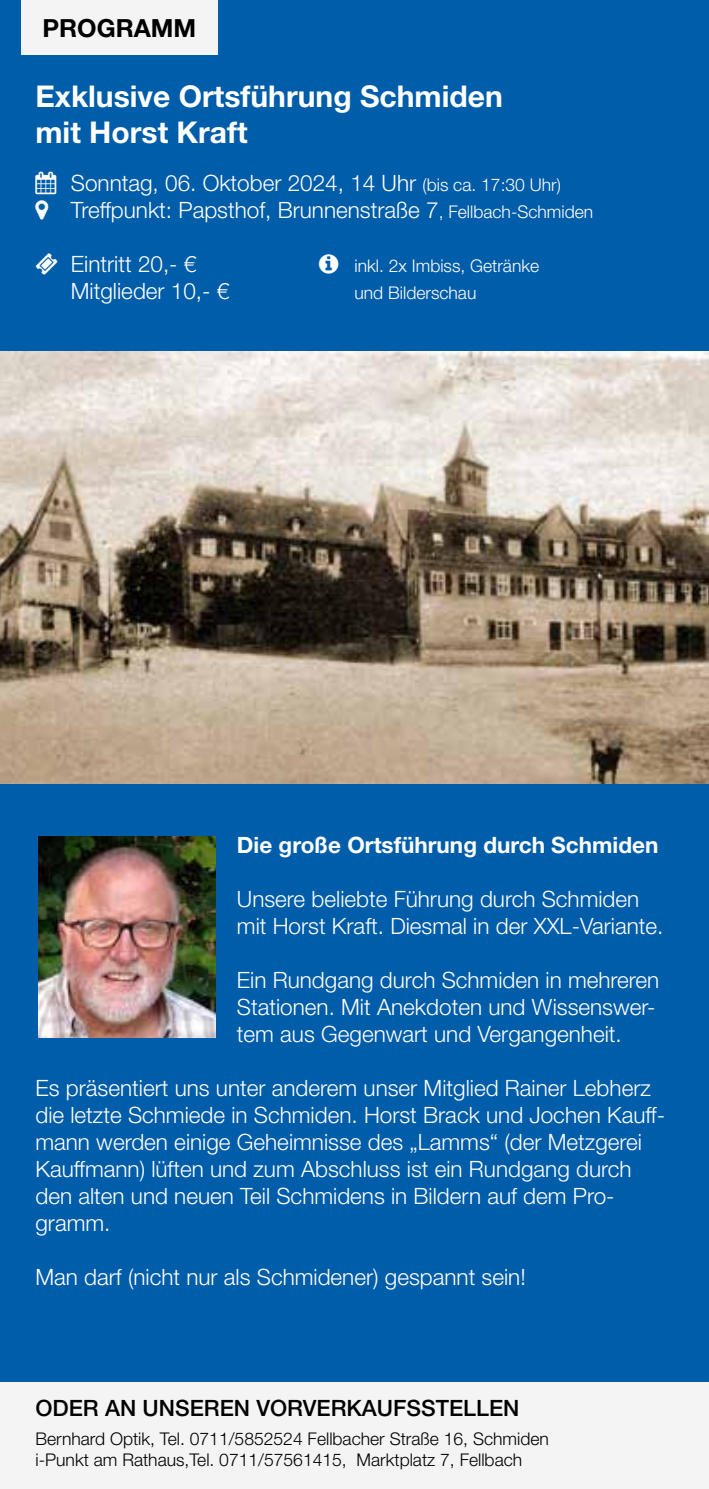
<style>
.page{position:relative;width:709px;height:1489px;background:#fff}
.page>*{position:absolute;margin:0;border:0;box-sizing:border-box;transform-origin:0 0}
.t1{font:700 30px/36px "Helvetica Neue LT Std";color:#fff}
.t2{font:700 25px "Helvetica Neue LT Std";color:#000}
.t3{font:300 22.5px/27px "Helvetica Neue LT Std";color:#fff}
.t4{font:700 22.5px "Helvetica Neue LT Std";color:#fff}
.t5{font:500 22.5px "Helvetica Neue LT Std";color:#000}
.t6{font:300 17.5px/21px "Helvetica Neue LT Std";color:#000}
.t7{font:300 17.5px "Helvetica Neue LT Std";color:#fff}
.s1{font-size:17.5px}
</style>
<div class="page">
<div style="left:0;top:0;width:709px;height:1488px;background:#005da9"></div>
<div style="left:0;top:1382px;width:709px;height:106px;background:#f4f4f4"></div>
<img style="left:0;top:351px;width:709px;height:432px">
<img style="left:39px;top:836px;width:177px;height:201px">
<div style="left:21px;top:0;width:196px;height:55px;background:#f4f4f4"></div>
<p class="t2" style="left:43px;top:13px;width:155px">PROGRAMM</p>
<h1 class="t1" style="left:35px;top:77px;width:469px">Exklusive Ortsführung Schmiden mit Horst Kraft</h1>
<p class="t3" style="left:71px;top:169px;width:524px;text-indent:-35px">▲ Sonntag, 06. Oktober 2024, 14 Uhr <span class="s1">(bis ca. 17:30 Uhr)<br></span>Treffpunkt: Papsthof, Brunnenstraße 7<span class="s1">, Fellbach-Schmiden</span></p>
<p class="t3" style="left:71px;top:250px;width:127px">Eintritt 20,- €</p>
<p class="t7" style="left:354px;top:255px;width:186px">inkl. 2x Imbiss, Getränke</p>
<p class="t3" style="left:71px;top:277px;width:160px">Mitglieder 10,- €</p>
<p class="t7" style="left:354px;top:282px;width:123px">und Bilderschau</p>
<p class="t4" style="left:237px;top:830px;width:423px">Die große Ortsführung durch Schmiden</p>
<p class="t3" style="left:237px;top:884px;width:428px">Unsere beliebte Führung durch Schmiden mit Horst Kraft. Diesmal in der XXL-Variante.</p>
<p class="t3" style="left:237px;top:965px;width:424px">Ein Rundgang durch Schmiden in mehreren<br>Stationen. Mit Anekdoten und Wissenswer&shy;tem aus Gegenwart und Vergangenheit.</p>
<p class="t3" style="left:35px;top:1073px;width:631px">Es präsentiert uns unter anderem unser Mitglied Rainer Lebherz die letzte Schmiede in Schmiden. Horst Brack und Jochen Kauff&shy;mann werden einige Geheimnisse des „Lamms“ (der Metzgerei Kauffmann) lüften und zum Abschluss ist ein Rundgang durch den alten und neuen Teil Schmidens in Bildern auf dem Pro&shy;gramm.</p>
<p class="t3" style="left:35px;top:1262px;width:492px">Man darf (nicht nur als Schmidener) gespannt sein!</p>
<p class="t5" style="left:35px;top:1394px;width:485px">ODER AN UNSEREN VORVERKAUFSSTELLEN</p>
<p class="t6" style="left:35px;top:1427px;width:515px">Bernhard Optik, Tel. 0711/5852524 Fellbacher Straße 16, Schmiden i-Punkt am Rathaus,Tel. 0711/57561415, Marktplatz 7, Fellbach</p>
</div>
